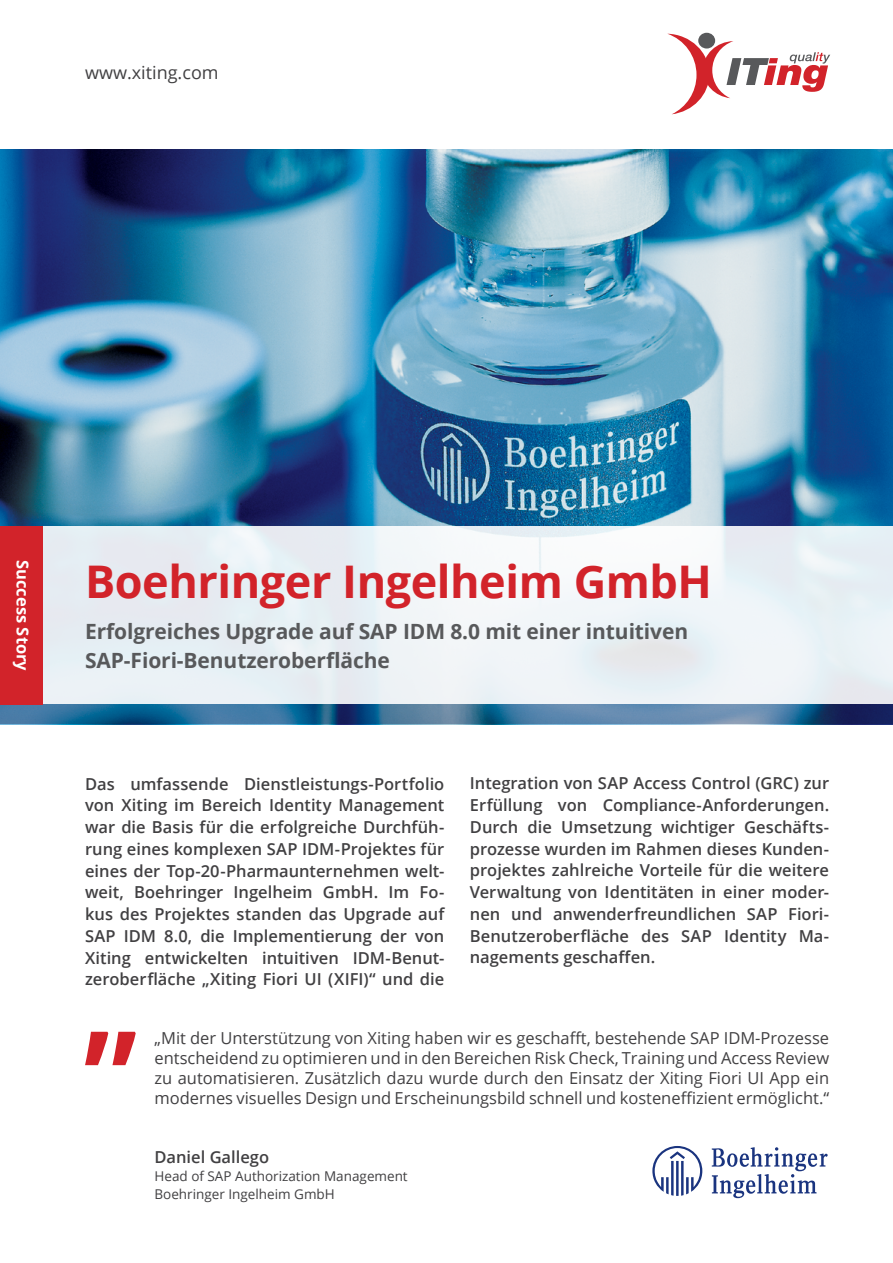
<style>
.page{position:relative;width:893px;height:1263px;background:#fff}
.page>*{position:absolute;margin:0;border:0;box-sizing:border-box;transform-origin:0 0}
.t1{font:700 45px "Open Sans";letter-spacing:-.01em;color:#d2232a}
.t2{font:700 21px/28.5px "Open Sans";letter-spacing:-.005em;color:#58595b}
.t3{font:18px "Open Sans";color:#414042}
.t4{font:600 16.5px/21.8px "Open Sans";color:#414042;text-align:justify}
.t5{font:16.5px/19.8px "Open Sans";color:#414042;text-align:justify}
.t6{font:700 16.5px "Open Sans";color:#fff}
.t7{font:13.5px/18px "Open Sans";color:#414042}
</style>
<div class="page">
<img style="left:0;top:149px;width:893px;height:310px">
<svg style="left:0;top:459px;width:893px;height:265px;background:#35719c"></svg>
<div style="left:0;top:526px;width:893px;height:178px;background:linear-gradient(to right,#e8ecf1,#eff5f8)"></div>
<svg style="left:668px;top:34px;width:162px;height:80px"></svg>
<div style="left:0;top:526px;width:42px;height:178px;background:#d2232a"></div>
<svg style="left:85px;top:1032px;width:51px;height:33px"></svg>
<svg style="left:652px;top:1146px;width:176px;height:52px"></svg>
<p class="t3" style="left:85px;top:60px;width:135px">www.xiting.com</p>
<p class="t6" style="left:34px;top:560px;width:112px;rotate:90deg">Success Story</p>
<h1 class="t1" style="left:85px;top:550px;width:628px">Boehringer Ingelheim GmbH</h1>
<p class="t2" style="left:85px;top:617px;width:605px">Erfolgreiches Upgrade auf SAP IDM 8.0 mit einer intuitiven<br>SAP-Fiori-Benutzeroberfläche</p>
<p class="t4" style="left:85px;top:772px;width:361px">Das umfassende Dienstleistungs-Portfolio von Xiting im Bereich Identity Management war die Basis für die erfolgreiche Durchfüh&shy;rung eines komplexen SAP IDM-Projektes für eines der Top-20-Pharmaunternehmen welt&shy;weit, Boehringer Ingelheim GmbH. Im Fo&shy;kus des Projektes standen das Upgrade auf SAP IDM 8.0, die Implementierung der von Xiting entwickelten intuitiven IDM-Benut&shy;zeroberfläche „Xiting Fiori UI (XIFI)“ und die</p>
<p class="t4" style="left:470px;top:772px;width:361px">Integration von SAP Access Control (GRC) zur Erfüllung von Compliance-Anforderungen.<br>Durch die Umsetzung wichtiger Geschäfts&shy;prozesse wurden im Rahmen dieses Kunden&shy;projektes zahlreiche Vorteile für die weitere Verwaltung von Identitäten in einer moder&shy;nen und anwenderfreundlichen SAP Fiori-Benutzeroberfläche des SAP Identity Ma&shy;nagements geschaffen.</p>
<p class="t5" style="left:154px;top:1028px;width:676px">„Mit der Unterstützung von Xiting haben wir es geschafft, bestehende SAP IDM-Prozesse entscheidend zu optimieren und in den Bereichen Risk Check, Training und Access Review zu automatisieren. Zusätzlich dazu wurde durch den Einsatz der Xiting Fiori UI App ein modernes visuelles Design und Erscheinungsbild schnell und kosteneffizient ermöglicht.“</p>
<p class="t4" style="left:154px;top:1146px;width:116px">Daniel Gallego</p>
<p class="t7" style="left:154px;top:1167px;width:255px">Head of SAP Authorization Management<br>Boehringer Ingelheim GmbH</p>
</div>
